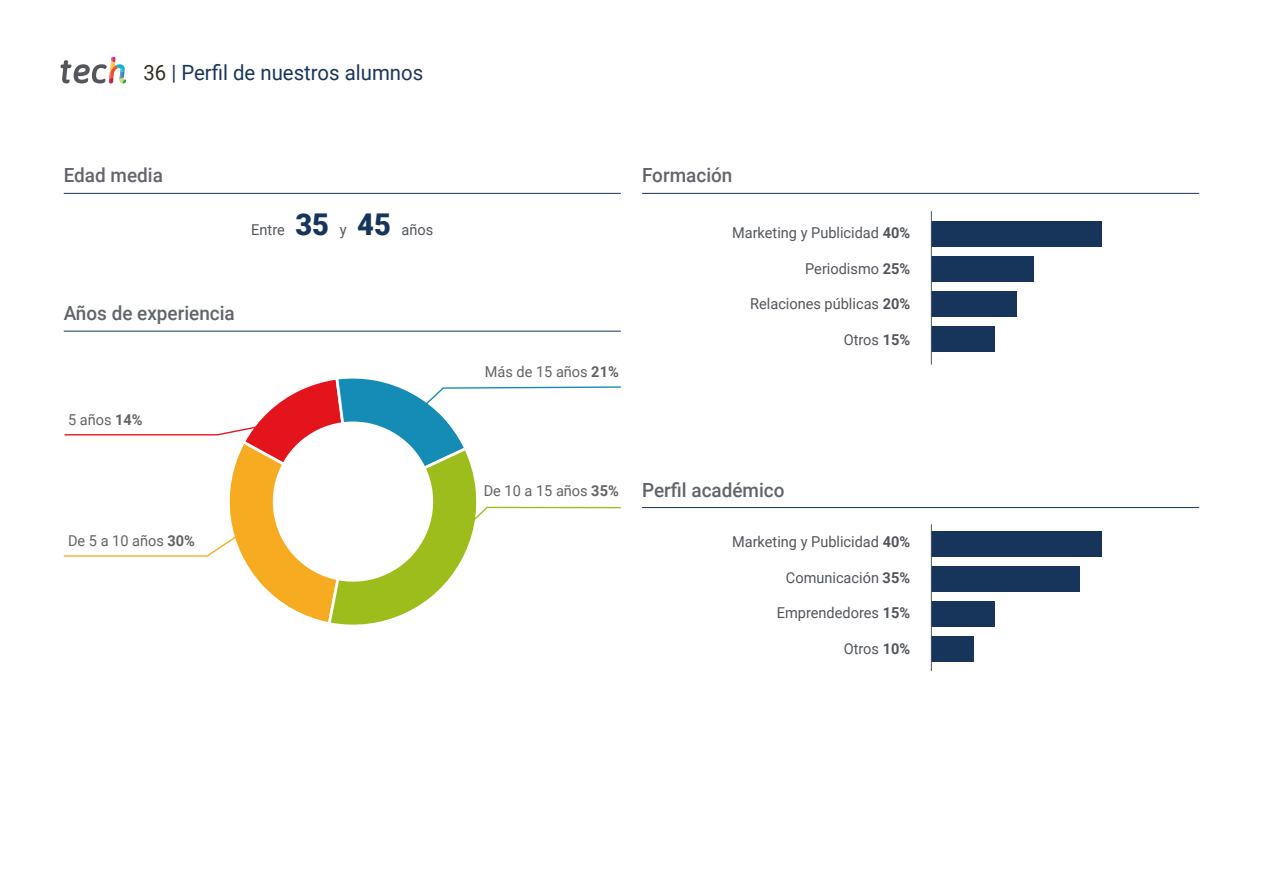
<style>
.page{position:relative;width:1263px;height:893px;background:#fff}
.page>*{position:absolute;margin:0;border:0;box-sizing:border-box;transform-origin:0 0}
.t1{font:21px "Roboto";color:#1a355c}
.t2{font:500 19.5px "Roboto";color:#61646a}
.t3{font:15px "Roboto";color:#52555b}
.t4{font:15px "Roboto";color:#636363}
.s1{color:#312e20}
.s2{font-weight:900;font-size:30px;color:#16355a}
.s3{font-weight:700}
</style>
<div class="page">
<svg style="left:61px;top:57px;width:65px;height:27px"></svg>
<hr style="left:64px;top:193px;width:557px;height:1px;background:#17355b">
<hr style="left:64px;top:331px;width:557px;height:1px;background:#17355b">
<svg style="left:64px;top:378px;width:557px;height:247px"></svg>
<hr style="left:642px;top:193px;width:557px;height:1px;background:#17355b">
<div style="left:931px;top:222px;width:170px;height:25px;background:#17355b"></div>
<div style="left:931px;top:256px;width:102px;height:26px;background:#17355b"></div>
<div style="left:931px;top:291px;width:85px;height:26px;background:#17355b"></div>
<div style="left:931px;top:326px;width:64px;height:26px;background:#17355b"></div>
<hr style="left:931px;top:211px;width:1px;height:154px;background:#52555b">
<div style="left:931px;top:566px;width:149px;height:26px;background:#17355b"></div>
<hr style="left:642px;top:507px;width:557px;height:1px;background:#17355b">
<div style="left:931px;top:532px;width:170px;height:25px;background:#17355b"></div>
<div style="left:931px;top:601px;width:64px;height:26px;background:#17355b"></div>
<div style="left:931px;top:636px;width:43px;height:26px;background:#17355b"></div>
<hr style="left:931px;top:524px;width:1px;height:147px;background:#52555b">
<h1 class="t1" style="left:144px;top:57px;width:281px"><span class="s1">36</span> | Perfil de nuestros alumnos</h1>
<h2 class="t2" style="left:64px;top:161px;width:101px">Edad media</h2>
<p class="t3" style="left:251px;top:219px;width:184px">Entre <span class="s2">35</span> y <span class="s2">45</span> años</p>
<h2 class="t2" style="left:64px;top:300px;width:173px">Años de experiencia</h2>
<p class="t4" style="left:68px;top:409px;width:76px">5 años <span class="s3">14%</span></p>
<p class="t4" style="left:68px;top:530px;width:128px">De 5 a 10 años <span class="s3">30%</span></p>
<p class="t4" style="left:485px;top:361px;width:135px">Más de 15 años <span class="s3">21%</span></p>
<h2 class="t2" style="left:642px;top:161px;width:92px">Formación</h2>
<p class="t3" style="left:732px;top:222px;width:180px">Marketing y Publicidad <span class="s3">40%</span></p>
<p class="t3" style="left:805px;top:258px;width:106px">Periodismo <span class="s3">25%</span></p>
<p class="t3" style="left:750px;top:293px;width:161px">Relaciones públicas <span class="s3">20%</span></p>
<p class="t3" style="left:844px;top:329px;width:68px">Otros <span class="s3">15%</span></p>
<p class="t4" style="left:484px;top:480px;width:137px">De 10 a 15 años <span class="s3">35%</span></p>
<h2 class="t2" style="left:642px;top:476px;width:144px">Perfil académico</h2>
<p class="t3" style="left:732px;top:531px;width:180px">Marketing y Publicidad <span class="s3">40%</span></p>
<p class="t3" style="left:786px;top:567px;width:126px">Comunicación <span class="s3">35%</span></p>
<p class="t3" style="left:777px;top:602px;width:135px">Emprendedores <span class="s3">15%</span></p>
<p class="t3" style="left:844px;top:638px;width:68px">Otros <span class="s3">10%</span></p>
</div>
